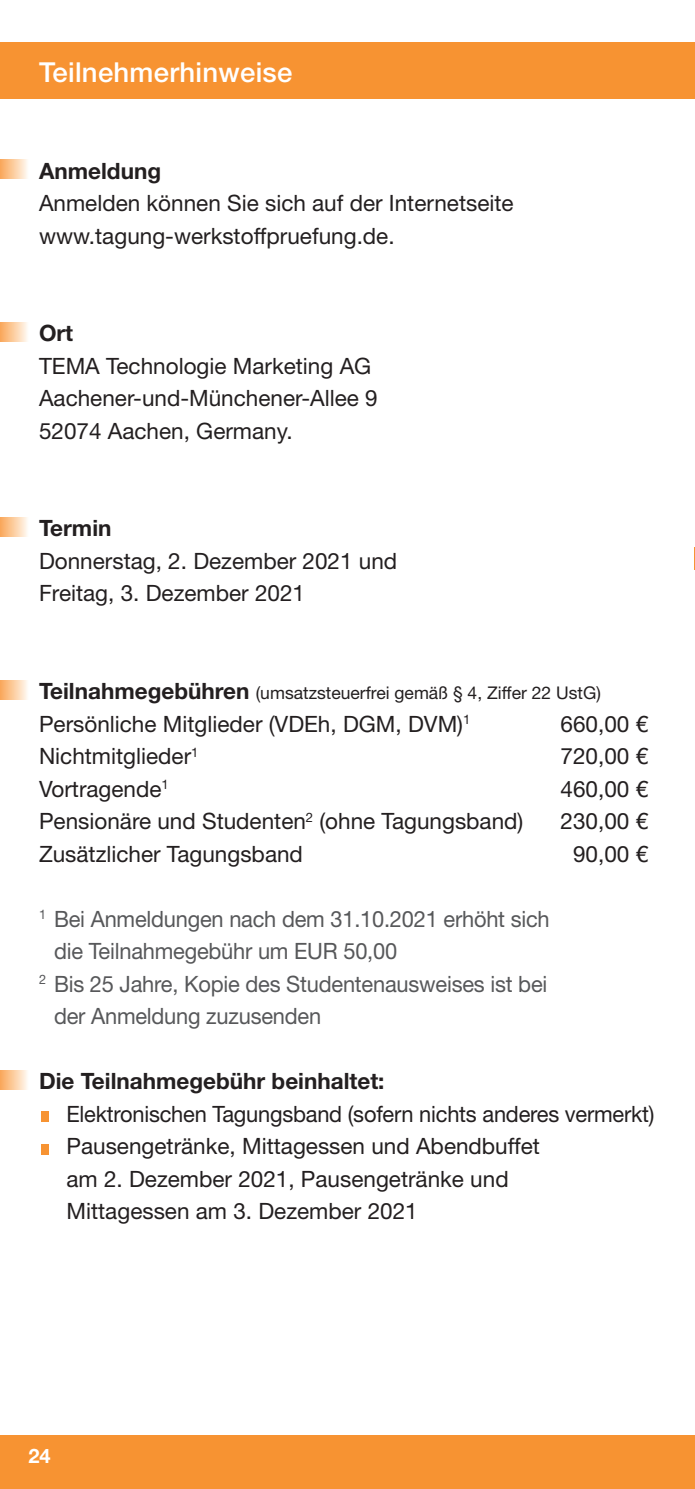
<style>
.page{position:relative;width:695px;height:1489px;background:#fff}
.page>*{position:absolute;margin:0;border:0;box-sizing:border-box;transform-origin:0 0}
.t1{font:500 27.5px "Helvetica Neue";letter-spacing:.01em;color:#fff}
.t2{font:22.5px/32.5px "Helvetica Neue";color:#231f20}
.t3{font:22.5px "Helvetica Neue";letter-spacing:-.01em;color:#57585a}
.t4{font:700 22.5px "Helvetica Neue";color:#231f20}
.t5{font:700 20px "Helvetica Neue";color:#fff}
.t6{font:17.5px "Helvetica Neue";color:#231f20}
.s1{font-weight:700;font-size:22.5px}
</style>
<div class="page">
<div style="left:0;top:1434px;width:694px;height:54px;background:#f79332"></div>
<div style="left:0;top:43px;width:694px;height:56px;background:#f79332"></div>
<svg style="left:694px;top:547px;width:1px;height:22px"></svg>
<div style="left:41px;top:1111px;width:7px;height:10px;background:#f79332"></div>
<div style="left:41px;top:1144px;width:7px;height:10px;background:#f79332"></div>
<div style="left:0;top:160px;width:28px;height:19px;background:linear-gradient(to right,#faa658,#fff5ea)"></div>
<div style="left:0;top:322px;width:28px;height:19px;background:linear-gradient(to right,#faa658,#fff5ea)"></div>
<div style="left:0;top:517px;width:28px;height:19px;background:linear-gradient(to right,#faa658,#fff5ea)"></div>
<div style="left:0;top:680px;width:28px;height:19px;background:linear-gradient(to right,#faa658,#fff5ea)"></div>
<div style="left:0;top:1070px;width:28px;height:19px;background:linear-gradient(to right,#faa658,#fff5ea)"></div>
<p class="t1" style="left:39px;top:55px;width:255px">Teilnehmerhinweise</p>
<p class="t4" style="left:39px;top:157px;width:124px">Anmeldung</p>
<p class="t2" style="left:39px;top:187px;width:476px">Anmelden können Sie sich auf der Internetseite www.tagung-werkstoffpruefung.de.</p>
<p class="t4" style="left:39px;top:319px;width:36px">Ort</p>
<p class="t2" style="left:39px;top:349px;width:340px">TEMA Technologie Marketing AG<br>Aachener-und-Münchener-Allee 9<br>52074 Aachen, Germany.</p>
<p class="t4" style="left:39px;top:514px;width:74px">Termin</p>
<p class="t2" style="left:39px;top:544px;width:360px">Donnerstag, 2. Dezember 2021 und<br>Freitag, 3. Dezember 2021</p>
<p class="t6" style="left:39px;top:682px;width:563px"><span class="s1">Teilnahmegebühren</span> (umsatzsteuerfrei gemäß § 4, Ziffer 22 UstG)</p>
<p class="t2" style="left:39px;top:707px;width:433px">Persönliche Mitglieder (VDEh, DGM, DVM)<sup>1</sup></p>
<p class="t2" style="left:560px;top:707px;width:89px">660,00 €</p>
<p class="t2" style="left:39px;top:739px;width:161px">Nichtmitglieder<sup>1</sup></p>
<p class="t2" style="left:560px;top:739px;width:89px">720,00 €</p>
<p class="t2" style="left:39px;top:772px;width:131px">Vortragende<sup>1</sup></p>
<p class="t2" style="left:560px;top:772px;width:89px">460,00 €</p>
<p class="t2" style="left:39px;top:804px;width:486px">Pensionäre und Studenten<sup>2</sup> (ohne Tagungsband)</p>
<p class="t2" style="left:560px;top:804px;width:89px">230,00 €</p>
<p class="t2" style="left:39px;top:837px;width:265px">Zusätzlicher Tagungsband</p>
<p class="t2" style="left:573px;top:837px;width:77px">90,00 €</p>
<p class="t3" style="left:39px;top:905px;width:512px"><sup>1</sup> Bei Anmeldungen nach dem 31.10.2021 erhöht sich</p>
<p class="t3" style="left:54px;top:937px;width:344px">die Teilnahmegebühr um EUR 50,00</p>
<p class="t3" style="left:39px;top:970px;width:510px"><sup>2</sup> Bis 25 Jahre, Kopie des Studentenausweises ist bei</p>
<p class="t3" style="left:54px;top:1002px;width:269px">der Anmeldung zuzusenden</p>
<p class="t4" style="left:39px;top:1067px;width:347px">Die Teilnahmegebühr beinhaltet:</p>
<p class="t2" style="left:66px;top:1097px;width:589px">Elektronischen Tagungsband (sofern nichts anderes vermerkt)<br>Pausengetränke, Mittagessen und Abendbuffet<br>am 2. Dezember 2021, Pausengetränke und<br>Mittagessen am 3. Dezember 2021</p>
<p class="t5" style="left:28px;top:1443px;width:24px">24</p>
</div>
